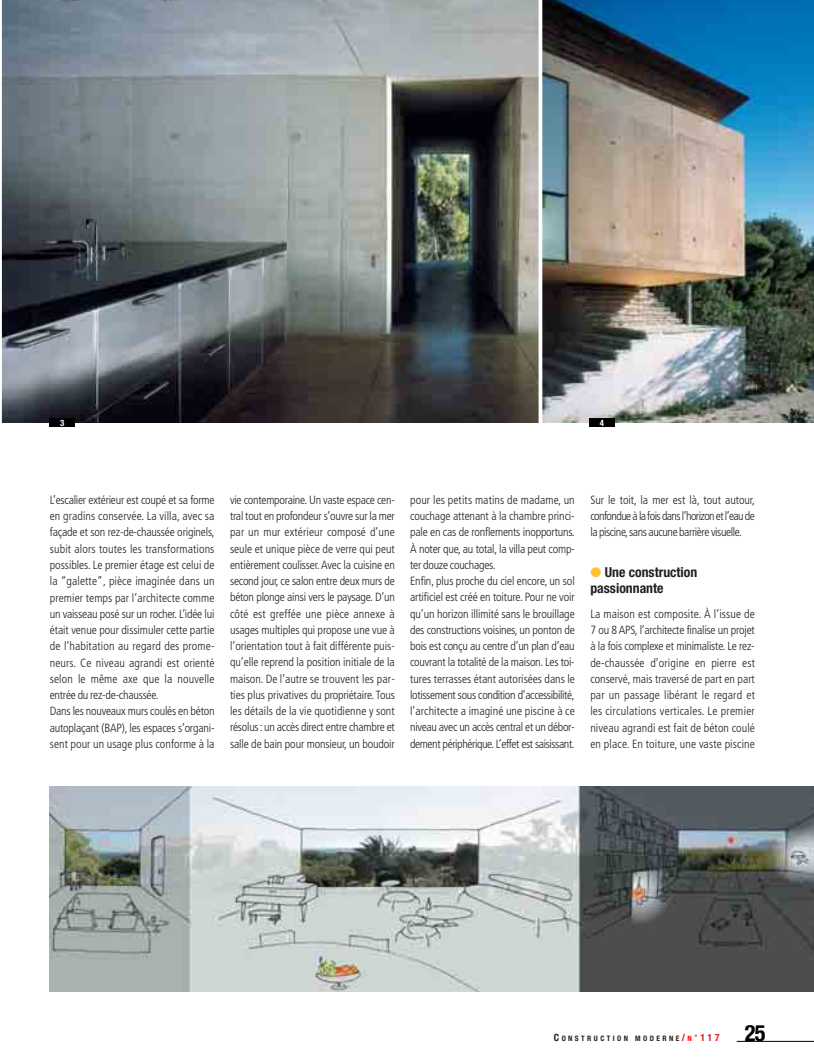
<style>
.page{position:relative;width:814px;height:1063px;background:#fff}
.page>*{position:absolute;margin:0;border:0;box-sizing:border-box;transform-origin:0 0}
.t1{font:700 condensed 22.5px "Helvetica Neue";color:#000}
.t2{font:700 condensed 13.75px/16.2px "Helvetica Neue";color:#231f20}
.t3{font:300 condensed 11.88px/16.2px "Frutiger";letter-spacing:-.01em;color:#231f20;text-align:justify}
.t4{font:700 condensed 8.75px "Helvetica Neue";color:#fff}
.t5{font:700 condensed 7.5px "Helvetica Neue";letter-spacing:.32em;color:#231f20}
.s1{color:#fec133}
.s2{font-size:10px}
.s3{font-size:10px;color:#ff0007}
.s4{color:#ff0007}
.s5{font-family:"Rotis Sans Serif";font-stretch:normal;font-size:10px;color:#ed1c2a}
.s6{font-size:10px;color:#ed1c2a}
</style>
<div class="page">
<img style="left:2px;top:0;width:812px;height:423px">
<svg style="left:538px;top:0;width:4px;height:423px"></svg>
<hr style="left:737px;top:1041px;width:77px;height:1px;background:#000">
<div style="left:50px;top:418px;width:25px;height:9px;background:#000"></div>
<div style="left:589px;top:418px;width:25px;height:9px;background:#000"></div>
<img style="left:50px;top:787px;width:764px;height:204px">
<p class="t4" style="left:60px;top:419px;width:6px">3</p>
<p class="t4" style="left:600px;top:419px;width:6px">4</p>
<p class="t3" style="left:50px;top:492px;width:166px;text-align:left">L’escalier extérieur est coupé et sa forme en gradins conservée. La villa, avec sa façade et son rez-de-chaussée originels, subit alors toutes les transformations possibles. Le premier étage est celui de la “galette”, pièce imaginée dans un premier temps par l’architecte comme un vaisseau posé sur un rocher. L’idée lui était venue pour dissimuler cette partie de l’habitation au regard des prome&shy;neurs. Ce niveau agrandi est orienté selon le même axe que la nouvelle entrée du rez-de-chaussée.<br>Dans les nouveaux murs coulés en béton autoplaçant (BAP), les espaces s’organi&shy;sent pour un usage plus conforme à la</p>
<p class="t3" style="left:230px;top:492px;width:166px">vie contemporaine. Un vaste espace cen&shy;tral tout en profondeur s’ouvre sur la mer par un mur extérieur composé d’une seule et unique pièce de verre qui peut entièrement coulisser.Avec la cuisine en second jour, ce salon entre deux murs de béton plonge ainsi vers le paysage. D’un côté est greffée une pièce annexe à usages multiples qui propose une vue à l’orientation tout à fait différente puis&shy;qu’elle reprend la position initiale de la maison. De l’autre se trouvent les par&shy;ties plus privatives du propriétaire.Tous les détails de la vie quotidienne y sont résolus: un accès direct entre chambre et salle de bain pour monsieur, un boudoir</p>
<p class="t3" style="left:410px;top:492px;width:166px;text-align:left">pour les petits matins de madame, un couchage attenant à la chambre princi&shy;pale en cas de ronflements inopportuns.<br>À noter que, au total, la villa peut comp&shy;ter douze couchages.<br>Enfin, plus proche du ciel encore, un sol artificiel est créé en toiture. Pour ne voir qu’un horizon illimité sans le brouillage des constructions voisines, un ponton de bois est conçu au centre d’un plan d’eau couvrant la totalité de la maison. Les toi&shy;tures terrasses étant autorisées dans le lotissement sous condition d’accessibilité, l’architecte a imaginé une piscine à ce niveau avec un accès central et un débor&shy;dement périphérique. L’effet est saisissant.</p>
<p class="t3" style="left:590px;top:492px;width:166px">Sur le toit, la mer est là, tout autour, confondue à la fois dans l’horizon et l’eau de la piscine,sans aucune barrière visuelle.</p>
<p class="t2" style="left:590px;top:564px;width:109px"><span class="s1">●</span> Une construction passionnante</p>
<p class="t3" style="left:590px;top:606px;width:166px">La maison est composite. À l’issue de 7 ou 8 APS, l’architecte finalise un projet à la fois complexe et minimaliste. Le rez&shy;de-chaussée d’origine en pierre est conservé, mais traversé de part en part par un passage libérant le regard et les circulations verticales. Le premier niveau agrandi est fait de béton coulé en place. En toiture, une vaste piscine</p>
<p class="t5" style="left:554px;top:1035px;width:167px"><span class="s2">C</span>ONSTRUCTION MODERNE<span class="s3">/</span><span class="s4">N</span><span class="s5">°</span><span class="s6">117</span></p>
<h1 class="t1" style="left:745px;top:1025px;width:22px">25</h1>
</div>
